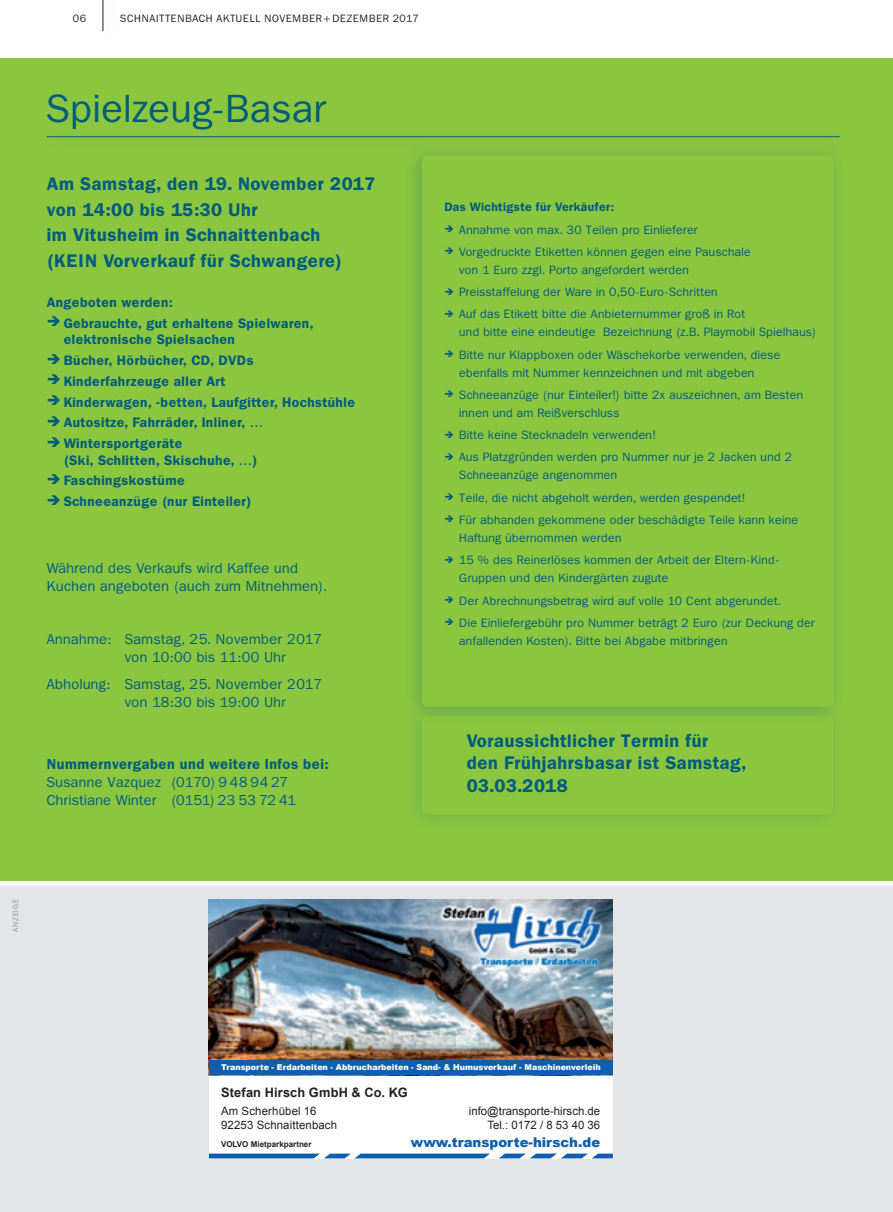
<style>
.page{position:relative;width:893px;height:1212px;background:#fff}
.page>*{position:absolute;margin:0;border:0;box-sizing:border-box;transform-origin:0 0}
.t1{font:39px "Franklin ITCBQ";letter-spacing:.03em;color:#005b7f}
.t2{font:600 18px/25.5px "Franklin ITCBQ";letter-spacing:.04em;color:#005b7f}
.t3{font:14.25px/18px "Franklin ITCBQ";letter-spacing:.04em;color:#005b7f}
.t4{font:600 14.25px "Franklin ITCBQ";letter-spacing:.04em;color:#005b7f}
.t5{font:600 13.5px/20.7px "Franklin ITCBQ";letter-spacing:.04em;color:#005b7f}
.t6{font:900 13.5px "Arial";color:#0e60ae}
.t7{font:700 13.05px "Arial";letter-spacing:.015em;color:#231f20}
.t8{font:12px/22.2px "Franklin ITCBQ";letter-spacing:.04em;color:#005b7f}
.t9{font:600 12px "Franklin ITCBQ";letter-spacing:.04em;color:#005b7f}
.t10{font:11.55px/13.8px "Arial";color:#231f20}
.t11{font:10.5px "Franklin ITCBQ";letter-spacing:.07em;color:#231f20}
.t12{font:900 8.1px "Arial";color:#fff}
.t13{font:700 8.1px "Arial";color:#231f20}
.t14{font:7.5px "Franklin ITCBQ";letter-spacing:.1em;color:#939598}
</style>
<div class="page">
<hr style="left:103px;top:0;width:1px;height:31px;background:#231f20">
<div style="left:0;top:58px;width:893px;height:822px;background:#8bc63e"></div>
<div style="left:402px;top:701px;width:445px;height:132px;background:#87c33f"></div>
<div style="left:422px;top:716px;width:411px;height:99px;background:#8bc63e;border-radius:6px"></div>
<hr style="left:892px;top:58px;width:1px;height:822px;background:#b1d0e0">
<div style="left:0;top:886px;width:893px;height:326px;background:#e4e5e7"></div>
<div style="left:209px;top:899px;width:404px;height:259px;background:#fff"></div>
<img style="left:209px;top:899px;width:404px;height:161px">
<div style="left:209px;top:1060px;width:404px;height:15px;background:#0e60ae"></div>
<svg style="left:209px;top:1153px;width:404px;height:6px;background:#5b93c7"></svg>
<hr style="left:47px;top:136px;width:793px;height:1px;background:#005b7f">
<div style="left:402px;top:141px;width:445px;height:584px;background:#005b8d;opacity:.3"></div>
<div style="left:422px;top:156px;width:411px;height:551px;background:#8bc63e;border-radius:6px"></div>
<p class="t11" style="left:73px;top:12px;width:15px">06</p>
<p class="t11" style="left:120px;top:12px;width:300px">SCHNAITTENBACH AKTUELL NOVEMBER+ DEZEMBER 2017</p>
<h1 class="t1" style="left:47px;top:87px;width:281px">Spielzeug-Basar</h1>
<h2 class="t2" style="left:47px;top:172px;width:330px">Am Samstag, den 19. November 2017 von 14:00 bis 15:30 Uhr<br>im Vitusheim in Schnaittenbach<br>(KEIN Vorverkauf für Schwangere)</h2>
<p class="t5" style="left:64px;top:292px;width:251px;text-indent:-17px">Angeboten werden:<br>Gebrauchte, gut erhaltene Spielwaren,</p>
<p class="t5" style="left:64px;top:330px;width:293px">elektronische Spielsachen<br>Bücher, Hörbücher, CD, DVDs<br>Kinderfahrzeuge aller Art<br>Kinderwagen, -betten, Laufgitter, Hochstühle<br>Autositze, Fahrräder, Inliner, …<br>Wintersportgeräte</p>
<p class="t5" style="left:64px;top:450px;width:196px">(Ski, Schlitten, Skischuhe, …)<br>Faschingskostüme<br>Schneeanzüge (nur Einteiler)</p>
<p class="t3" style="left:47px;top:559px;width:281px">Während des Verkaufs wird Kaffee und<br>Kuchen angeboten (auch zum Mitnehmen).</p>
<p class="t3" style="left:125px;top:630px;width:199px;text-indent:-78px">Annahme: Samstag, 25. November 2017 von 10:00 bis 11:00 Uhr</p>
<p class="t3" style="left:125px;top:675px;width:199px;text-indent:-78px">Abholung: Samstag, 25. November 2017 von 18:30 bis 19:00 Uhr</p>
<p class="t4" style="left:47px;top:756px;width:283px">Nummernvergaben und weitere Infos bei:</p>
<p class="t3" style="left:47px;top:773px;width:251px">Susanne Vazquez (0170) 9 48 94 27<br>Christiane Winter (0151) 23 53 72 41</p>
<p class="t9" style="left:444px;top:201px;width:171px">Das Wichtigste für Verkäufer:</p>
<p class="t8" style="left:459px;top:219px;width:293px">Annahme von max. 30 Teilen pro Einlieferer<br>Vorgedruckte Etiketten können gegen eine Pauschale</p>
<p class="t8" style="left:459px;top:259px;width:287px">von 1 Euro zzgl. Porto angefordert werden<br>Preisstaffelung der Ware in 0,50-Euro-Schritten<br>Auf das Etikett bitte die Anbieternummer groß in Rot</p>
<p class="t8" style="left:459px;top:321px;width:358px">und bitte eine eindeutige Bezeichnung (z.B. Playmobil Spielhaus)<br>Bitte nur Klappboxen oder Wäschekorbe verwenden, diese</p>
<p class="t8" style="left:459px;top:362px;width:345px">ebenfalls mit Nummer kennzeichnen und mit abgeben<br>Schneeanzüge (nur Einteiler!) bitte 2x auszeichnen, am Besten</p>
<p class="t8" style="left:459px;top:402px;width:334px">innen und am Reißverschluss<br>Bitte keine Stecknadeln verwenden!<br>Aus Platzgründen werden pro Nummer nur je 2 Jacken und 2</p>
<p class="t8" style="left:459px;top:464px;width:340px">Schneeanzüge angenommen<br>Teile, die nicht abgeholt werden, werden gespendet!<br>Für abhanden gekommene oder beschädigte Teile kann keine</p>
<p class="t8" style="left:459px;top:527px;width:321px">Haftung übernommen werden<br>15 % des Reinerlöses kommen der Arbeit der Eltern-Kind-</p>
<p class="t8" style="left:459px;top:567px;width:357px">Gruppen und den Kindergärten zugute<br>Der Abrechnungsbetrag wird auf volle 10 Cent abgerundet.<br>Die Einliefergebühr pro Nummer beträgt 2 Euro (zur Deckung der</p>
<p class="t8" style="left:459px;top:630px;width:269px">anfallenden Kosten). Bitte bei Abgabe mitbringen</p>
<h2 class="t2" style="left:467px;top:730px;width:281px;line-height:22.5px">Voraussichtlicher Termin für<br>den Frühjahrsbasar ist Samstag,<br>03.03.2018</h2>
<p class="t14" style="left:12px;top:931px;width:34px;rotate:-90deg">ANZEIGE</p>
<p class="t12" style="left:221px;top:1062px;width:381px">Transporte - Erdarbeiten - Abbrucharbeiten - Sand- &amp; Humusverkauf - Maschinenverleih</p>
<p class="t7" style="left:221px;top:1084px;width:188px">Stefan Hirsch GmbH &amp; Co. KG</p>
<p class="t10" style="left:221px;top:1104px;width:118px">Am Scherhübel 16<br>92253 Schnaittenbach</p>
<p class="t10" style="left:469px;top:1104px;width:133px;text-align:right">info@transporte-hirsch.de<br>Tel.: 0172 / 8 53 40 36</p>
<p class="t13" style="left:221px;top:1138px;width:92px">VOLVO Mietparkpartner</p>
<p class="t6" style="left:411px;top:1132px;width:191px">www.transporte-hirsch.de</p>
</div>
